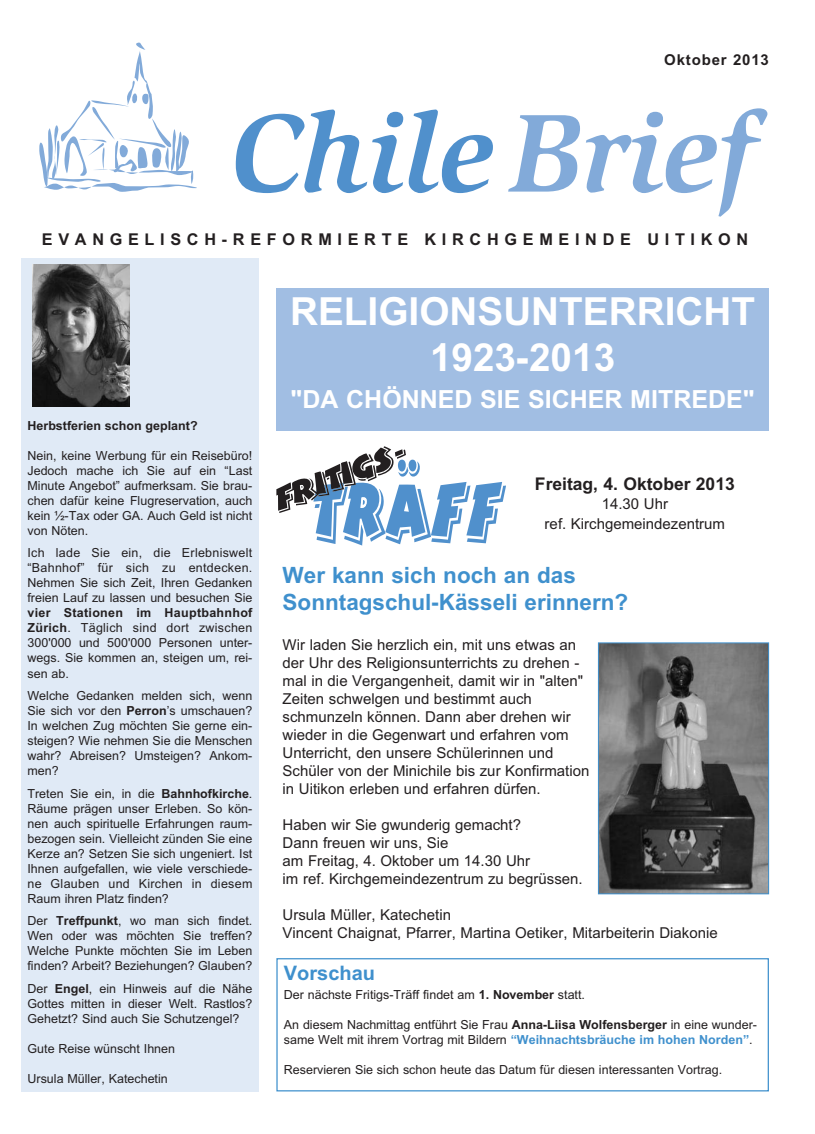
<style>
.page{position:relative;width:815px;height:1134px;background:#fff}
.page>*{position:absolute;margin:0;border:0;box-sizing:border-box;transform-origin:0 0}
.t1{font:700 38.75px/46.5px "Arial";color:#fff;text-align:center}
.t2{font:700 25px "Arial";color:#fff}
.t3{font:700 22.5px/27px "Arial";color:#3f90cd}
.t4{font:700 20px "Arial";color:#3f90cd}
.t5{font:700 17.5px "Arial";color:#231f20}
.t6{font:700 16.25px "Arial";letter-spacing:.35em;color:#231f20}
.t7{font:15px/18px "Arial";color:#231f20}
.t8{font:700 15px "Arial";letter-spacing:.055em;color:#231f20}
.t9{font:12.5px/15px "Arial";color:#231f20;text-align:justify}
.t10{font:700 12.5px "Arial";color:#231f20}
.s1{font-weight:700}
.s2{font-weight:700;color:#3f90cd}
</style>
<div class="page">
<div style="left:276px;top:958px;width:493px;height:133px;border:1px solid #3f90cd"></div>
<div style="left:21px;top:258px;width:238px;height:833px;background:#e0eaf6"></div>
<svg style="left:236px;top:110px;width:167px;height:83px"></svg>
<svg style="left:409px;top:110px;width:84px;height:83px"></svg>
<svg style="left:508px;top:115px;width:72px;height:77px"></svg>
<svg style="left:586px;top:108px;width:181px;height:109px"></svg>
<svg style="left:39px;top:43px;width:158px;height:149px"></svg>
<img style="left:32px;top:265px;width:98px;height:141px">
<div style="left:276px;top:288px;width:493px;height:142px;background:#a1bee3"></div>
<svg style="left:276px;top:446px;width:230px;height:99px"></svg>
<img style="left:600px;top:644px;width:167px;height:248px">
<div style="left:598px;top:642px;width:171px;height:252px;border:1px solid #3f90cd"></div>
<p class="t8" style="left:664px;top:51px;width:106px">Oktober 2013</p>
<h3 class="t6" style="left:42px;top:230px;width:708px">EVANGELISCH-REFORMIERTE KIRCHGEMEINDE UITIKON</h3>
<p class="t10" style="left:28px;top:418px;width:172px">Herbstferien schon geplant?</p>
<p class="t9" style="left:28px;top:448px;width:226px">Nein, keine Werbung für ein Reisebüro!<br>Jedoch mache ich Sie auf ein “Last Minute Angebot” aufmerksam. Sie brau&shy;chen dafür keine Flugreservation, auch kein ½-Tax oder GA. Auch Geld ist nicht von Nöten.</p>
<p class="t9" style="left:28px;top:546px;width:226px">Ich lade Sie ein, die Erlebniswelt “Bahnhof” für sich zu entdecken.<br>Nehmen Sie sich Zeit, Ihren Gedanken freien Lauf zu lassen und besuchen Sie</p>
<p class="t9" style="left:28px;top:606px;width:226px"><span class="s1">vier Stationen im Hauptbahnhof Zürich</span>. Täglich sind dort zwischen 300'000 und 500'000 Personen unter&shy;wegs. Sie kommen an, steigen um, rei&shy;sen ab.</p>
<p class="t9" style="left:28px;top:688px;width:226px">Welche Gedanken melden sich, wenn Sie sich vor den <span class="s1">Perron</span>’s umschauen?<br>In welchen Zug möchten Sie gerne ein&shy;steigen? Wie nehmen Sie die Menschen wahr? Abreisen? Umsteigen? Ankom&shy;men?</p>
<p class="t9" style="left:28px;top:786px;width:226px">Treten Sie ein, in die <span class="s1">Bahnhofkirche</span>.<br>Räume prägen unser Erleben. So kön&shy;nen auch spirituelle Erfahrungen raum&shy;bezogen sein. Vielleicht zünden Sie eine Kerze an? Setzen Sie sich ungeniert. Ist Ihnen aufgefallen, wie viele verschiede&shy;ne Glauben und Kirchen in diesem Raum ihren Platz finden?</p>
<p class="t9" style="left:28px;top:913px;width:226px">Der <span class="s1">Treffpunkt</span>, wo man sich findet.<br>Wen oder was möchten Sie treffen?<br>Welche Punkte möchten Sie im Leben finden? Arbeit? Beziehungen? Glauben?</p>
<p class="t9" style="left:28px;top:981px;width:226px">Der <span class="s1">Engel</span>, ein Hinweis auf die Nähe Gottes mitten in dieser Welt. Rastlos?<br>Gehetzt? Sind auch Sie Schutzengel?</p>
<p class="t9" style="left:28px;top:1041px;width:149px">Gute Reise wünscht Ihnen</p>
<p class="t9" style="left:28px;top:1071px;width:142px">Ursula Müller, Katechetin</p>
<h1 class="t1" style="left:290px;top:288px;width:467px">RELIGIONSUNTERRICHT<br>1923-2013</h1>
<h2 class="t2" style="left:291px;top:385px;width:466px">"DA CHÖNNED SIE SICHER MITREDE"</h2>
<h3 class="t5" style="left:535px;top:473px;width:201px">Freitag, 4. Oktober 2013</h3>
<p class="t7" style="left:545px;top:494px;width:182px;line-height:19.9px;text-align:center">14.30 Uhr<br>ref. Kirchgemeindezentrum</p>
<h3 class="t3" style="left:283px;top:562px;width:347px">Wer kann sich noch an das<br>Sonntagschul-Kässeli erinnern?</h3>
<p class="t7" style="left:283px;top:636px;width:308px">Wir laden Sie herzlich ein, mit uns etwas an der Uhr des Religionsunterrichts zu drehen - mal in die Vergangenheit, damit wir in "alten" Zeiten schwelgen und bestimmt auch schmunzeln können. Dann aber drehen wir wieder in die Gegenwart und erfahren vom Unterricht, den unsere Schülerinnen und Schüler von der Minichile bis zur Konfirmation in Uitikon erleben und erfahren dürfen.</p>
<p class="t7" style="left:283px;top:816px;width:302px">Haben wir Sie gwunderig gemacht?<br>Dann freuen wir uns, Sie<br>am Freitag, 4. Oktober um 14.30 Uhr<br>im ref. Kirchgemeindezentrum zu begrüssen.</p>
<p class="t7" style="left:283px;top:906px;width:437px">Ursula Müller, Katechetin<br>Vincent Chaignat, Pfarrer, Martina Oetiker, Mitarbeiterin Diakonie</p>
<h3 class="t4" style="left:284px;top:961px;width:93px">Vorschau</h3>
<p class="t9" style="left:284px;top:987px;width:303px">Der nächste Fritigs-Träff findet am <span class="s1">1. November</span> statt.</p>
<p class="t9" style="left:284px;top:1017px;width:475px">An diesem Nachmittag entführt Sie Frau <span class="s1">Anna-Liisa Wolfensberger</span> in eine wunder&shy;same Welt mit ihrem Vortrag mit Bildern <span class="s2">“Weihnachtsbräuche im hohen Norden”</span>.</p>
<p class="t9" style="left:284px;top:1062px;width:440px">Reservieren Sie sich schon heute das Datum für diesen interessanten Vortrag.</p>
</div>
